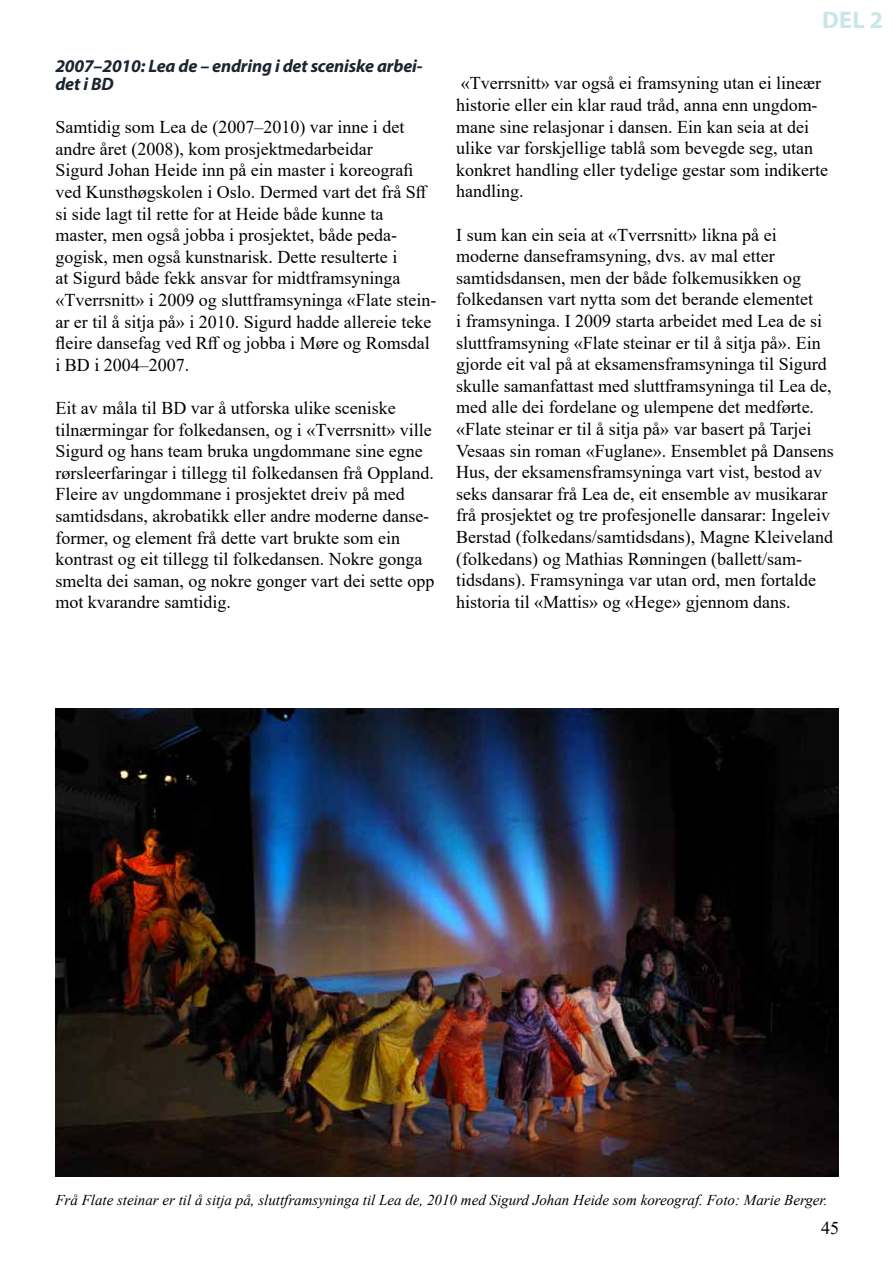
<style>
.page{position:relative;width:893px;height:1263px;background:#fff}
.page>*{position:absolute;margin:0;border:0;box-sizing:border-box;transform-origin:0 0}
.t1{font:700 24px "Myriad Pro";color:#c9e6e8}
.t2{font:18px/21.6px "Times New Roman";color:#000}
.t3{font:italic 700 18px/18px "Myriad Pro";letter-spacing:-.01em;color:#1b2530}
.t4{font:italic 15px "Times New Roman";color:#000}
</style>
<div class="page">
<img style="left:55px;top:708px;width:784px;height:469px">
<p class="t3" style="left:55px;top:56px;width:369px">2007–2010: Lea de – endring i det sceniske arbei&shy;det i BD</p>
<p class="t2" style="left:55px;top:116px;width:382px">Samtidig som Lea de (2007–2010) var inne i det andre året (2008), kom prosjektmedarbeidar<br>Sigurd Johan Heide inn på ein master i koreografi ved Kunsthøgskolen i Oslo. Dermed vart det frå Sff si side lagt til rette for at Heide både kunne ta master, men også jobba i prosjektet, både peda&shy;gogisk, men også kunstnarisk. Dette resulterte i<br>at Sigurd både fekk ansvar for midtframsyninga «Tverrsnitt» i 2009 og sluttframsyninga «Flate stein&shy;ar er til å sitja på» i 2010. Sigurd hadde allereie teke fleire dansefag ved Rff og jobba i Møre og Romsdal i BD i 2004–2007.</p>
<p class="t2" style="left:55px;top:397px;width:380px">Eit av måla til BD var å utforska ulike sceniske tilnærmingar for folkedansen, og i «Tverrsnitt» ville Sigurd og hans team bruka ungdommane sine egne rørsleerfaringar i tillegg til folkedansen frå Oppland.<br>Fleire av ungdommane i prosjektet dreiv på med samtidsdans, akrobatikk eller andre moderne danse&shy;former, og element frå dette vart brukte som ein kontrast og eit tillegg til folkedansen. Nokre gonga smelta dei saman, og nokre gonger vart dei sette opp mot kvarandre samtidig.</p>
<h1 class="t1" style="left:822px;top:4px;width:63px">DEL 2</h1>
<p class="t2" style="left:456px;top:72px;width:373px">«Tverrsnitt» var også ei framsyning utan ei lineær historie eller ein klar raud tråd, anna enn ungdom&shy;mane sine relasjonar i dansen. Ein kan seia at dei ulike var forskjellige tablå som bevegde seg, utan konkret handling eller tydelige gestar som indikerte handling.</p>
<p class="t2" style="left:456px;top:223px;width:379px">I sum kan ein seia at «Tverrsnitt» likna på ei moderne danseframsyning, dvs. av mal etter samtidsdansen, men der både folkemusikken og folkedansen vart nytta som det berande elementet<br>i framsyninga. I 2009 starta arbeidet med Lea de si sluttframsyning «Flate steinar er til å sitja på». Ein gjorde eit val på at eksamensframsyninga til Sigurd skulle samanfattast med sluttframsyninga til Lea de, med alle dei fordelane og ulempene det medførte. «Flate steinar er til å sitja på» var basert på Tarjei Vesaas sin roman «Fuglane». Ensemblet på Dansens Hus, der eksamensframsyninga vart vist, bestod av seks dansarar frå Lea de, eit ensemble av musikarar frå prosjektet og tre profesjonelle dansarar: Ingeleiv Berstad (folkedans/samtidsdans), Magne Kleiveland (folkedans) og Mathias Rønningen (ballett/sam&shy;tidsdans). Framsyninga var utan ord, men fortalde historia til «Mattis» og «Hege» gjennom dans.</p>
<p class="t4" style="left:55px;top:1190px;width:774px">Frå Flate steinar er til å sitja på, sluttframsyninga til Lea de, 2010 med Sigurd Johan Heide som koreograf. Foto: Marie Berger.</p>
<p class="t2" style="left:821px;top:1216px;width:19px">45</p>
</div>
